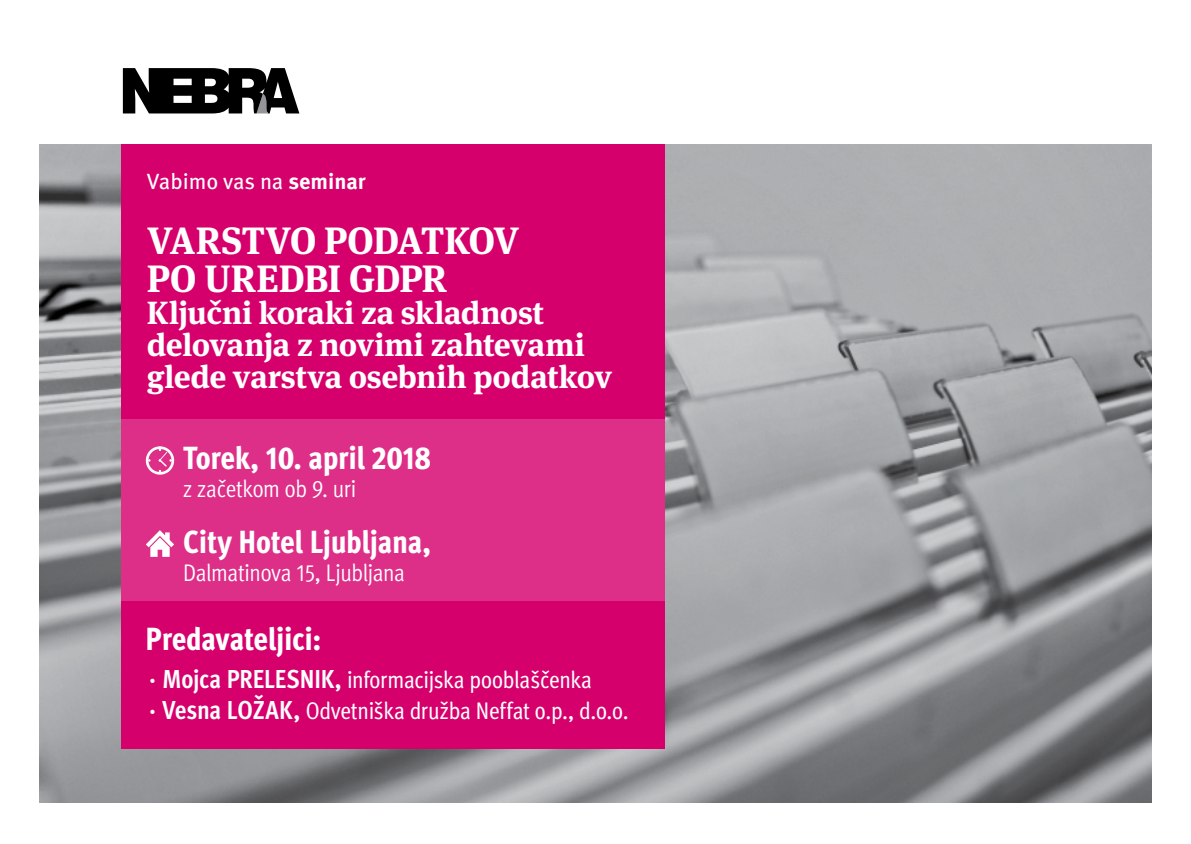
<style>
.page{position:relative;width:1191px;height:844px;background:#fff}
.page>*{position:absolute;margin:0;border:0;box-sizing:border-box;transform-origin:0 0}
.t1{font:700 38px/38px "Meta Serif Pro";letter-spacing:-.015em;color:#fff}
.t2{font:700 32px/32px "Meta Serif Pro";letter-spacing:-.01em;color:#fff}
.t3{font:800 condensed 32px "Meta Pro";letter-spacing:-.01em;color:#fff}
.t4{font:condensed 24px/31.2px "Meta Pro";letter-spacing:-.01em;color:#fff}
.t5{font:24px "Meta Pro Cond Norm";letter-spacing:-.015em;color:#fff}
.t6{font:22px "Meta Pro";letter-spacing:-.01em;color:#fff}
.s1{font-weight:700}
.s2{font-weight:700;font-size:26px}
</style>
<div class="page">
<img style="left:40px;top:145px;width:1111px;height:657px">
<div style="left:121px;top:145px;width:543px;height:274px;background:#d6006d"></div>
<div style="left:121px;top:600px;width:543px;height:148px;background:#d6006d"></div>
<svg style="left:123px;top:68px;width:176px;height:45px"></svg>
<div style="left:121px;top:419px;width:543px;height:181px;background:#dd2e88"></div>
<svg style="left:146px;top:530px;width:28px;height:26px"></svg>
<svg style="left:146px;top:446px;width:28px;height:28px"></svg>
<p class="t6" style="left:147px;top:164px;width:220px">Vabimo vas na <span class="s1">seminar</span></p>
<h1 class="t1" style="left:147px;top:219px;width:374px">VARSTVO PODATKOV<br>PO UREDBI GDPR</h1>
<h2 class="t2" style="left:147px;top:294px;width:467px">Ključni koraki za skladnost delovanja z novimi zahtevami glede varstva osebnih podatkov</h2>
<h2 class="t3" style="left:183px;top:433px;width:249px">Torek, 10. april 2018</h2>
<p class="t5" style="left:183px;top:471px;width:175px">z začetkom ob 9. uri</p>
<h2 class="t3" style="left:183px;top:517px;width:249px">City Hotel Ljubljana,</h2>
<p class="t5" style="left:183px;top:555px;width:223px">Dalmatinova 15, Ljubljana</p>
<h2 class="t3" style="left:146px;top:614px;width:177px">Predavateljici:</h2>
<p class="t4" style="left:146px;top:662px;width:484px"><span class="s2">∙Mojca PRELESNIK,</span> informacijska pooblaščenka <span class="s2">∙Vesna LOŽAK,</span> Odvetniška d r u ž b a N e f f a t p.o .o.o.d. ,</p>
</div>
